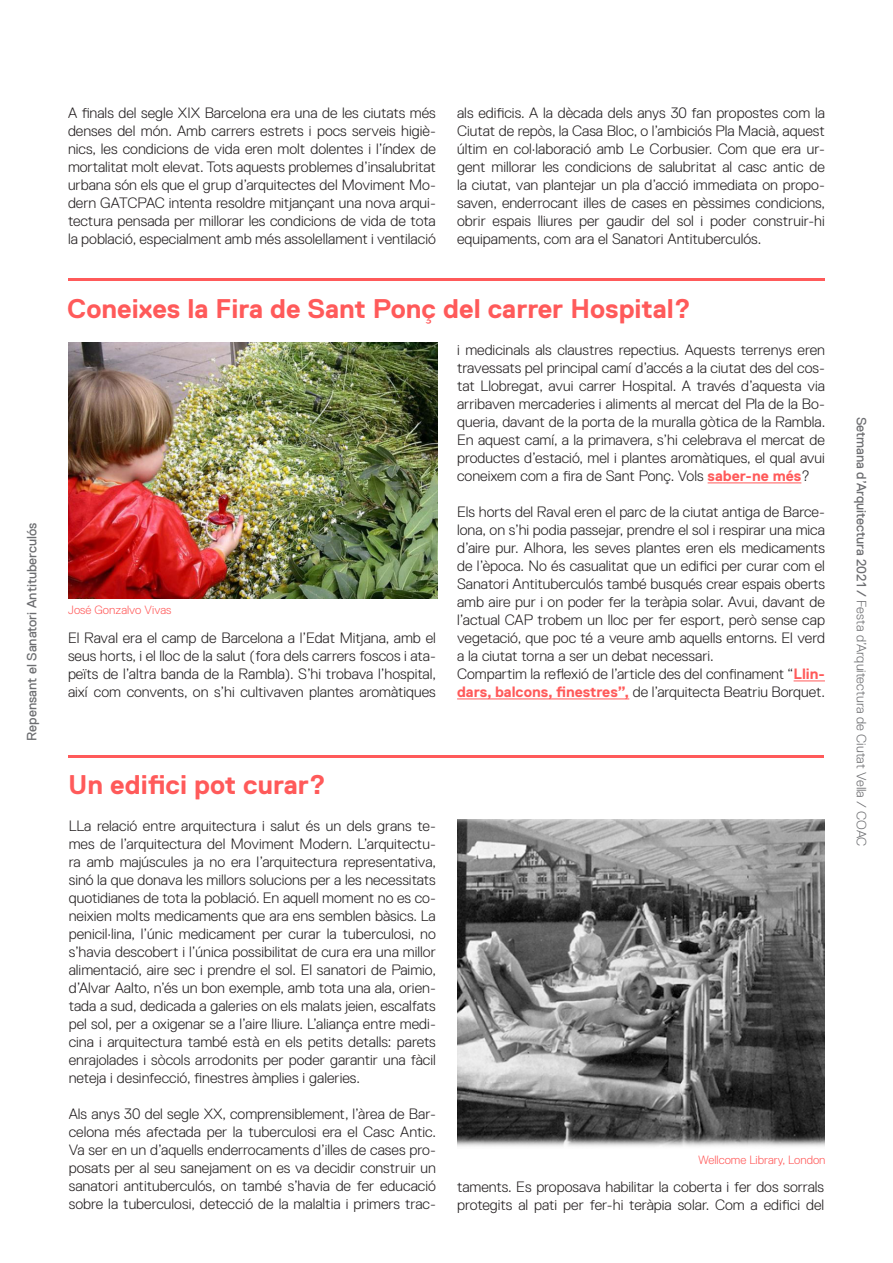
<style>
.page{position:relative;width:893px;height:1263px;background:#fff}
.page>*{position:absolute;margin:0;border:0;box-sizing:border-box;transform-origin:0 0}
.t1{font:700 27px "Replica Pro";color:#ff5a5a}
.t2{font:300 15px/18px "Replica Pro";color:#231f20;text-align:justify}
.t3{font:300 13.5px "Replica Pro";color:#6c6d70}
.t4{font:13.5px "Replica Pro";color:#6c6d70}
.t5{font:300 12px "Replica Pro";color:#ff5a5a}
.s1{font-weight:700;color:#ff5a5a}
.s2{font-weight:400}
</style>
<div class="page">
<hr style="left:708px;top:483px;width:93px;height:1px;background:#ff5a5a">
<hr style="left:794px;top:681px;width:31px;height:1px;background:#ff5a5a">
<hr style="left:457px;top:699px;width:172px;height:1px;background:#ff5a5a">
<img style="left:457px;top:819px;width:367px;height:328px">
<hr style="left:69px;top:755px;width:755px;height:2px;background:#ff5a5a">
<img style="left:68px;top:343px;width:370px;height:255px">
<hr style="left:68px;top:279px;width:757px;height:2px;background:#ff5a5a">
<p class="t4" style="left:24px;top:741px;width:220px;rotate:-90deg">Repensant el Sanatori Antituberculós</p>
<p class="t2" style="left:68px;top:104px;width:369px">A finals del segle XIX Barcelona era una de les ciutats més denses del món. Amb carrers estrets i pocs serveis higiè&shy;nics, les condicions de vida eren molt dolentes i l’índex de mortalitat molt elevat. Tots aquests problemes d’insalubritat urbana són els que el grup d’arquitectes del Moviment Mo&shy;dern GATCPAC intenta resoldre mitjançant una nova arqui&shy;tectura pensada per millorar les condicions de vida de tota la població, especialment amb més assolellament i ventilació</p>
<p class="t2" style="left:457px;top:104px;width:370px">als edificis. A la dècada dels anys 30 fan propostes com la Ciutat de repòs, la Casa Bloc, o l’ambiciós Pla Macià, aquest últim en col·laboració amb Le Corbusier. Com que era ur&shy;gent millorar les condicions de salubritat al casc antic de la ciutat, van plantejar un pla d’acció immediata on propo&shy;saven, enderrocant illes de cases en pèssimes condicions, obrir espais lliures per gaudir del sol i poder construir-hi equipaments, com ara el Sanatori Antituberculós.</p>
<p class="t1" style="left:67px;top:294px;width:625px">Coneixes la Fira de Sant Ponç del carrer Hospital?</p>
<p class="t5" style="left:68px;top:603px;width:105px">José Gonzalvo Vivas</p>
<p class="t2" style="left:68px;top:629px;width:370px">El Raval era el camp de Barcelona a l’Edat Mitjana, amb el seus horts, i el lloc de la salut (fora dels carrers foscos i ata&shy;peïts de l’altra banda de la Rambla). S’hi trobava l’hospital, així com convents, on s’hi cultivaven plantes aromàtiques</p>
<p class="t2" style="left:457px;top:340px;width:370px">i medicinals als claustres repectius. Aquests terrenys eren travessats pel principal camí d’accés a la ciutat des del cos&shy;tat Llobregat, avui carrer Hospital. A través d’aquesta via arribaven mercaderies i aliments al mercat del Pla de la Bo&shy;queria, davant de la porta de la muralla gòtica de la Rambla.<br>En aquest camí, a la primavera, s’hi celebrava el mercat de productes d’estació, mel i plantes aromàtiques, el qual avui coneixem com a fira de Sant Ponç. Vols <span class="s1">saber-ne més</span>?</p>
<p class="t2" style="left:457px;top:502px;width:369px">Els horts del Raval eren el parc de la ciutat antiga de Barce&shy;lona, on s’hi podia passejar, prendre el sol i respirar una mica d’aire pur. Alhora, les seves plantes eren els medicaments de l’època. No és casualitat que un edifici per curar com el Sanatori Antituberculós també busqués crear espais oberts amb aire pur i on poder fer la teràpia solar. Avui, davant de l’actual CAP trobem un lloc per fer esport, però sense cap vegetació, que poc té a veure amb aquells entorns. El verd a la ciutat torna a ser un debat necessari.</p>
<p class="t2" style="left:457px;top:664px;width:370px">Compartim la reflexió de l’article des del confinament “<span class="s1">Llin&shy;dars, balcons, finestres”,</span> de l’arquitecta Beatriu Borquet.</p>
<p class="t1" style="left:68px;top:770px;width:260px">Un edifici pot curar?</p>
<p class="t2" style="left:69px;top:817px;width:369px">LLa relació entre arquitectura i salut és un dels grans te&shy;mes de l’arquitectura del Moviment Modern. L’arquitectu&shy;ra amb majúscules ja no era l’arquitectura representativa, sinó la que donava les millors solucions per a les necessitats quotidianes de tota la població. En aquell moment no es co&shy;neixien molts medicaments que ara ens semblen bàsics. La penicil·lina, l’únic medicament per curar la tuberculosi, no s’havia descobert i l’única possibilitat de cura era una millor alimentació, aire sec i prendre el sol. El sanatori de Paimio, d’Alvar Aalto, n’és un bon exemple, amb tota una ala, orien&shy;tada a sud, dedicada a galeries on els malats jeien, escalfats pel sol, per a oxigenar se a l’aire lliure. L’aliança entre medi&shy;cina i arquitectura també està en els petits detalls: parets enrajolades i sòcols arrodonits per poder garantir una fàcil neteja i desinfecció, finestres àmplies i galeries.</p>
<p class="t2" style="left:69px;top:1105px;width:369px">Als anys 30 del segle XX, comprensiblement, l’àrea de Bar&shy;celona més afectada per la tuberculosi era el Casc Antic.<br>Va ser en un d’aquells enderrocaments d’illes de cases pro&shy;posats per al seu sanejament on es va decidir construir un sanatori antituberculós, on també s’havia de fer educació sobre la tuberculosi, detecció de la malaltia i primers trac-</p>
<p class="t5" style="left:698px;top:1153px;width:129px">Wellcome Library, London</p>
<p class="t2" style="left:457px;top:1178px;width:369px">taments. Es proposava habilitar la coberta i fer dos sorrals protegits al pati per fer-hi teràpia solar. Com a edifici del</p>
<p class="t3" style="left:869px;top:417px;width:431px;rotate:90deg"><span class="s2">Setmana d’Arquitectura 2021 /</span> Festa d’Arquitectura de Ciutat Vella / COAC</p>
</div>
